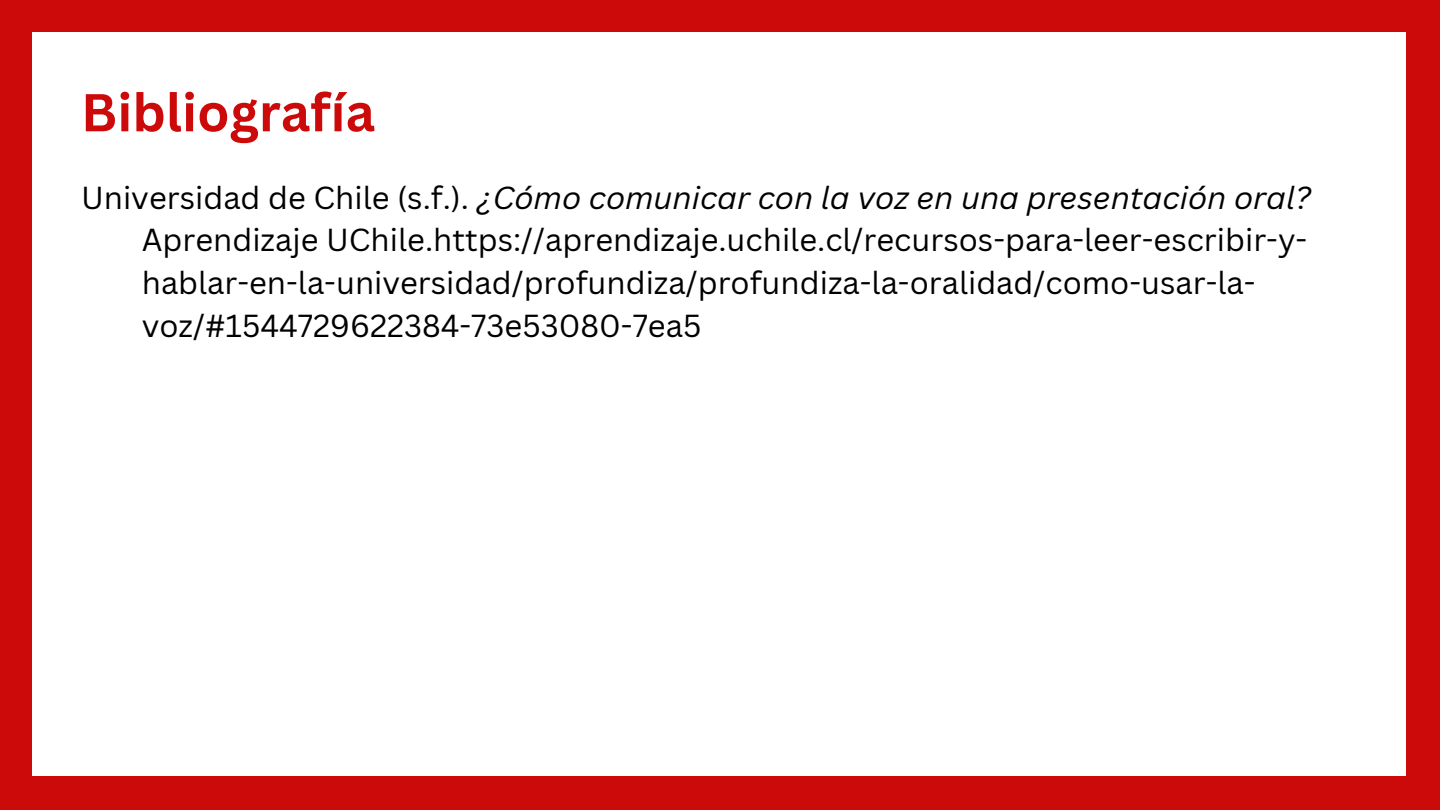
<style>
.page{position:relative;width:1440px;height:810px;background:#cd0a0a}
.page>*{position:absolute;margin:0;border:0;box-sizing:border-box;transform-origin:0 0}
.t1{font:700 52px "Canva Sans";color:#cd0a0a}
.t2{font:31px "Canva Sans";color:#000}
.t3{font:italic 31px "Canva Sans";color:#000}
.s1{font-style:normal}
</style>
<div class="page">
<div style="left:32px;top:32px;width:1374px;height:744px;background:#fff"></div>
<p class="t1" style="left:81px;top:76px;width:296px">Bibliografía</p>
<h1 class="t3" style="left:81px;top:175px;width:1232px"><span class="s1">Universidad de Chile (s.f.).</span> ¿Cómo comunicar con la voz en una presentación oral?</h1>
<p class="t2" style="left:142px;top:218px;width:1167px">Aprendizaje UChile.https://aprendizaje.uchile.cl/recursos-para-leer-escribir-y-</p>
<p class="t2" style="left:142px;top:261px;width:1115px">hablar-en-la-universidad/profundiza/profundiza-la-oralidad/como-usar-la-</p>
<p class="t2" style="left:142px;top:304px;width:561px">voz/#1544729622384-73e53080-7ea5</p>
</div>
